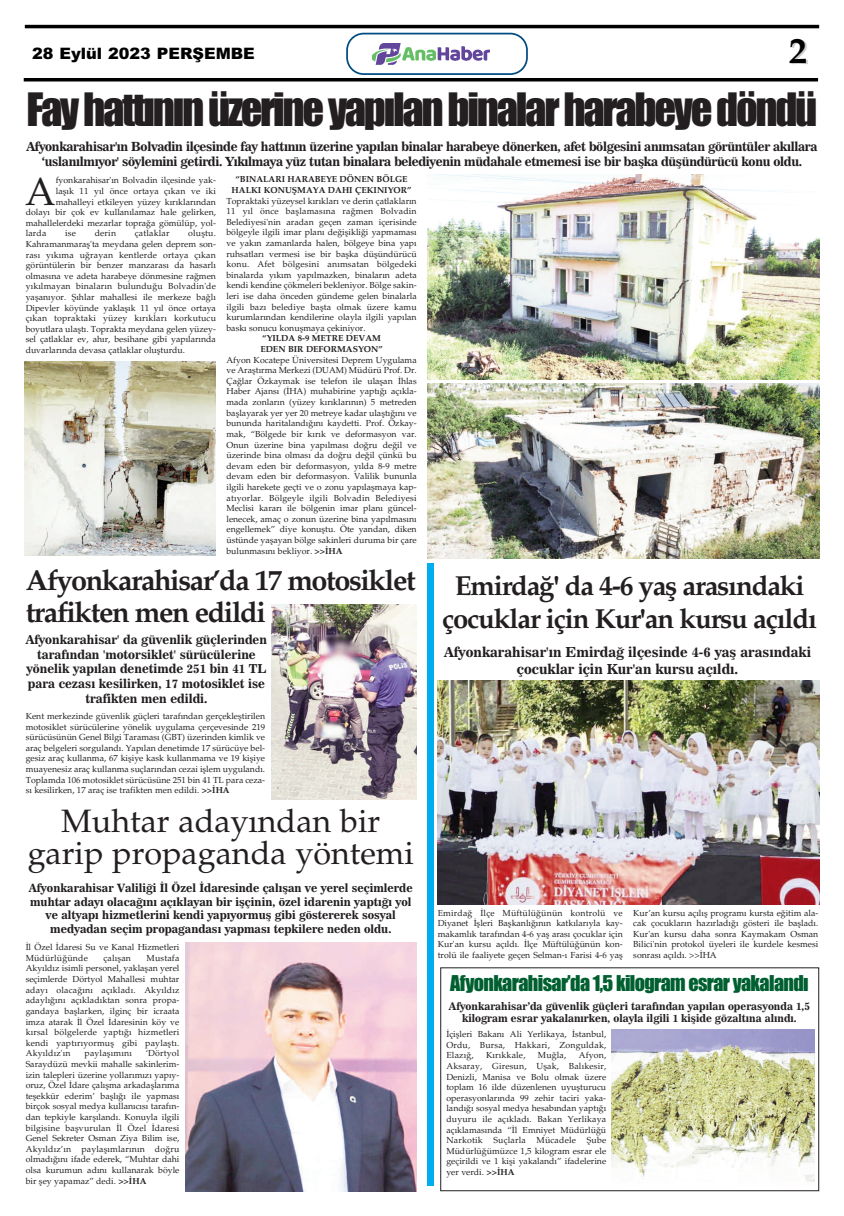
<style>
.page{position:relative;width:844px;height:1216px;background:#fff}
.page>*{position:absolute;margin:0;border:0;box-sizing:border-box;transform-origin:0 0}
.t1{font:42.52px "Impact";letter-spacing:-.055em;color:#231f20}
.t2{font:39.29px "Palatino";color:#231f20}
.t3{font:700 36.57px "Palatino";color:#000}
.t4{font:32.29px/32.9px "Palatino";color:#231f20;text-align:center}
.t5{font:700 28.88px/32.4px "Palatino";letter-spacing:-.05em;color:#231f20}
.t6{font:700 27.56px/32.7px "Palatino";letter-spacing:-.045em;color:#231f20;text-align:center}
.t7{font:20.12px "Impact";letter-spacing:-.03em;color:#005f30}
.t8{font:900 15.75px "Arial";color:#000}
.t9{font:13.65px/16.4px "News 706 BT Bold C";color:#231f20;text-align:center}
.t10{font:12.51px/15px "News 706 BT Bold C";letter-spacing:-.025em;color:#231f20;text-align:center}
.t11{font:12.25px/14.7px "News 706 BT Bold C";color:#231f20;text-align:center}
.t12{font:11.38px/13.7px "News 706 BT Bold C";color:#231f20;text-align:center}
.t13{font:10.5px/12.6px "News 706 BT Bold C";color:#231f20;text-align:center}
.t14{font:8.75px/10.6px "Palatino";color:#231f20;text-align:justify}
.t15{font:700 8.75px/10.6px "Palatino";color:#231f20;text-align:center}
.t16{font:8.75px "Palatino";letter-spacing:.02em;color:#231f20}
.s1{font-weight:700}
</style>
<div class="page">
<hr style="left:25px;top:25px;width:794px;height:3px;background:#000">
<hr style="left:24px;top:78px;width:793px;height:3px;background:#000">
<svg style="left:346px;top:33px;width:181px;height:42px"></svg>
<img style="left:373px;top:41px;width:116px;height:26px">
<img style="left:427px;top:174px;width:392px;height:205px">
<img style="left:25px;top:361px;width:190px;height:195px">
<img style="left:427px;top:383px;width:392px;height:175px">
<div style="left:427px;top:563px;width:7px;height:622px;background:#00aeef"></div>
<img style="left:271px;top:605px;width:145px;height:194px">
<img style="left:437px;top:680px;width:382px;height:224px">
<img style="left:185px;top:942px;width:231px;height:249px">
<div style="left:440px;top:967px;width:379px;height:224px;border:1px solid #231f20"></div>
<img style="left:611px;top:1029px;width:203px;height:153px">
<h3 class="t8" style="left:32px;top:44px;width:224px">28 Eylül 2023 PERŞEMBE</h3>
<h3 class="t3" style="left:788px;top:28px;width:20px">2</h3>
<h1 class="t1" style="left:26px;top:87px;width:792px">Fayhattınınüzerineyapılanbinalarharabeyedöndü</h1>
<p class="t10" style="left:26px;top:139px;width:792px">Afyonkarahisar'ın Bolvadin ilçesinde fay hattının üzerine yapılan binalar harabeye dönerken, afet bölgesini anımsatan görüntüler akıllara ‘uslanılmıyor' söylemini getirdi. Yıkılmaya yüz tutan binalara belediyenin müdahale etmemesi ise bir başka düşündürücü konu oldu.</p>
<h2 class="t2" style="left:25px;top:168px;width:32px">A</h2>
<p class="t14" style="left:56px;top:175px;width:162px">fyonkarahisar'ın Bolvadin ilçesinde yak-</p>
<p class="t15" style="left:231px;top:174px;width:181px">“BINALARI HARABEYE DÖNEN BÖLGE<br>HALKI KONUŞMAYA DAHI ÇEKINIYOR”</p>
<p class="t14" style="left:226px;top:195px;width:192px">Topraktaki yüzeysel kırıkları ve derin çatlakların 11 yıl önce başlamasına rağmen Bolvadin Belediyesi'nin aradan geçen zaman içerisinde bölgeyle ilgili imar planı değişikliği yapmaması ve yakın zamanlarda halen, bölgeye bina yapı ruhsatları vermesi ise bir başka düşündürücü konu. Afet bölgesini anımsatan bölgedeki binalarda yıkım yapılmazken, binaların adeta kendi kendine çökmeleri bekleniyor. Bölge sakin&shy;leri ise daha önceden gündeme gelen binalarla ilgili bazı belediye başta olmak üzere kamu kurumlarından kendilerine olayla ilgili yapılan baskı sonucu konuşmaya çekiniyor.</p>
<p class="t15" style="left:260px;top:333px;width:124px;text-align:left">“YILDA 8-9 METRE DEVAM<br>EDEN BIR DEFORMASYON”</p>
<p class="t14" style="left:226px;top:354px;width:192px">Afyon Kocatepe Üniversitesi Deprem Uygulama ve Araştırma Merkezi (DUAM) Müdürü Prof. Dr.<br>Çağlar Özkaymak ise telefon ile ulaşan İhlas Haber Ajansı (İHA) muhabirine yaptığı açıkla&shy;mada zonların (yüzey kırıklarının) 5 metreden başlayarak yer yer 20 metreye kadar ulaştığını ve bununda haritalandığını kaydetti. Prof. Özkay&shy;mak, “Bölgede bir kırık ve deformasyon var.<br>Onun üzerine bina yapılması doğru değil ve üzerinde bina olması da doğru değil çünkü bu devam eden bir deformasyon, yılda 8-9 metre devam eden bir deformasyon. Valilik bununla ilgili harekete geçti ve o zonu yapılaşmaya kap&shy;atıyorlar. Bölgeyle ilgili Bolvadin Belediyesi Meclisi kararı ile bölgenin imar planı güncel&shy;lenecek, amaç o zonun üzerine bina yapılmasını engellemek” diye konuştu. Öte yandan, diken üstünde yaşayan bölge sakinleri duruma bir çare bulunmasını bekliyor. <span class="s1">&gt;&gt;İHA</span></p>
<h3 class="t5" style="left:26px;top:564px;width:391px">Afyonkarahisar’da 17 motosiklet trafikten men edildi</h3>
<h3 class="t11" style="left:26px;top:632px;width:242px">Afyonkarahisar' da güvenlik güçlerinden tarafından 'motorsiklet' sürücülerine yönelik yapılan denetimde 251 bin 41 TL para cezası kesilirken, 17 motosiklet ise trafikten men edildi.</h3>
<p class="t14" style="left:26px;top:710px;width:241px">Kent merkezinde güvenlik güçleri tarafından gerçekleştirilen motosiklet sürücülerine yönelik uygulama çerçevesinde 219 sürücüsünün Genel Bilgi Taraması (GBT) üzerinden kimlik ve araç belgeleri sorgulandı. Yapılan denetimde 17 sürücüye bel&shy;gesiz araç kullanma, 67 kişiye kask kullanmama ve 19 kişiye muayenesiz araç kullanma suçlarından cezai işlem uygulandı.<br>Toplamda 106 motosiklet sürücüsüne 251 bin 41 TL para ceza&shy;sı kesilirken, 17 araç ise trafikten men edildi. <span class="s1">&gt;&gt;İHA</span></p>
<p class="t14" style="left:56px;top:186px;width:162px">laşık 11 yıl önce ortaya çıkan ve iki</p>
<p class="t14" style="left:56px;top:196px;width:162px">mahalleyi etkileyen yüzey kırıklarından</p>
<p class="t14" style="left:26px;top:207px;width:192px">dolayı bir çok ev kullanılamaz hale gelirken,</p>
<p class="t14" style="left:26px;top:217px;width:192px">mahallelerdeki mezarlar toprağa gömülüp, yol-</p>
<p class="t14" style="left:26px;top:228px;width:22px">larda</p>
<p class="t14" style="left:65px;top:228px;width:12px">ise</p>
<p class="t14" style="left:95px;top:228px;width:23px">derin</p>
<p class="t16" style="left:135px;top:228px;width:36px">çatlaklar</p>
<p class="t14" style="left:26px;top:228px;width:192px;text-indent:162px">oluştu.<br>Kahramanmaraş'ta meydana gelen deprem son&shy;rası yıkıma uğrayan kentlerde ortaya çıkan görüntülerin bir benzer manzarası da hasarlı olmasına ve adeta harabeye dönmesine rağmen yıkılmayan binaların bulunduğu Bolvadin'de yaşanıyor. Şıhlar mahallesi ile merkeze bağlı Dipevler köyünde yaklaşık 11 yıl önce ortaya çıkan topraktaki yüzey kırıkları korkutucu boyutlara ulaştı. Toprakta meydana gelen yüzey&shy;sel çatlaklar ev, ahır, besihane gibi yapılarında duvarlarında devasa çatlaklar oluşturdu.</p>
<h3 class="t6" style="left:442px;top:569px;width:376px">Emirdağ' da 4-6 yaş arasındaki çocuklar için Kur'an kursu açıldı</h3>
<h3 class="t9" style="left:444px;top:644px;width:368px">Afyonkarahisar'ın Emirdağ ilçesinde 4-6 yaş arasındaki çocuklar için Kur'an kursu açıldı.</h3>
<h3 class="t4" style="left:28px;top:803px;width:387px">Muhtar adayından bir garip propaganda yöntemi</h3>
<p class="t12" style="left:29px;top:881px;width:385px">Afyonkarahisar Valiliği İl Özel İdaresinde çalışan ve yerel seçimlerde muhtar adayı olacağını açıklayan bir işçinin, özel idarenin yaptığı yol ve altyapı hizmetlerini kendi yapıyormuş gibi göstererek sosyal medyadan seçim propagandası yapması tepkilere neden oldu.</p>
<p class="t14" style="left:26px;top:941px;width:155px">İl Özel İdaresi Su ve Kanal Hizmetleri<br>Müdürlüğünde</p>
<p class="t14" style="left:26px;top:952px;width:155px;text-indent:121px">Mustafa Akyıldız isimli personel, yaklaşan yerel seçimlerde Dörtyol Mahallesi muhtar adayı olacağını açıkladı. Akyıldız adaylığını açıkladıktan sonra propa&shy;gandaya başlarken, ilginç bir icraata imza atarak İl Özel İdaresinin köy ve kırsal bölgelerde yaptığı hizmetleri kendi yaptırıyormuş gibi paylaştı.<br>Akyıldız'ın</p>
<p class="t16" style="left:103px;top:952px;width:29px">çalışan</p>
<p class="t14" style="left:26px;top:1047px;width:155px;text-indent:120px">‘Dörtyol Saraydüzü mevkii mahalle sakinlerim&shy;izin talepleri üzerine yollarımızı yapıy&shy;oruz, Özel İdare çalışma arkadaşlarıma teşekkür ederim’ başlığı ile yapması birçok sosyal medya kullanıcısı tarafın&shy;dan tepkiyle karşılandı. Konuyla ilgili bilgisine başvurulan İl Özel İdaresi Genel Sekreter Osman Ziya Bilim ise, Akyıldız’ın paylaşımlarının doğru olmadığını ifade ederek, “Muhtar dahi olsa kurumun adını kullanarak böyle bir şey yapamaz” dedi. <span class="s1">&gt;&gt;İHA</span></p>
<p class="t16" style="left:85px;top:1048px;width:49px">paylaşımını</p>
<p class="t14" style="left:437px;top:907px;width:186px">Emirdağ İlçe Müftülüğünün kontrolü ve Diyanet İşleri Başkanlığının katkılarıyla kay&shy;makamlık tarafından 4-6 yaş arası çocuklar için Kur'an kursu açıldı. İlçe Müftülüğünün kon&shy;trolü ile faaliyete geçen Selman-ı Farisi 4-6 yaş</p>
<p class="t14" style="left:633px;top:907px;width:186px">Kur’an kursu açılış programı kursta eğitim ala&shy;cak çocukların hazırladığı gösteri ile başladı.<br>Kur'an kursu daha sonra Kaymakam Osman Bilici'nin protokol üyeleri ile kurdele kesmesi sonrası açıldı. &gt;&gt;İHA</p>
<h3 class="t7" style="left:450px;top:972px;width:360px">Afyonkarahisar’da 1,5 kilogram esrar yakalandı</h3>
<p class="t14" style="left:446px;top:1028px;width:161px">İçişleri Bakanı Ali Yerlikaya, İstanbul, Ordu, Bursa, Hakkari, Zonguldak, Elazığ,</p>
<p class="t13" style="left:449px;top:999px;width:362px">Afyonkarahisar’da güvenlik güçleri tarafından yapılan operasyonda 1,5 kilogram esrar yakalanırken, olayla ilgili 1 kişide gözaltına alındı.</p>
<p class="t14" style="left:446px;top:1049px;width:161px;text-indent:132px">Afyon, Aksaray, Giresun, Uşak, Balıkesir, Denizli, Manisa ve Bolu olmak üzere toplam 16 ilde düzenlenen uyuşturucu operasyonlarında 99 zehir taciri yaka&shy;landığı sosyal medya hesabından yaptığı duyuru ile açıkladı. Bakan Yerlikaya açıklamasında “İl Emniyet Müdürlüğü Narkotik Suçlarla Mücadele Şube Müdürlüğümüzce 1,5 kilogram esrar ele geçirildi ve 1 kişi yakalandı” ifadelerine yer verdi. <span class="s1">&gt;&gt;İHA</span></p>
<p class="t16" style="left:486px;top:1050px;width:41px">Kırıkkale,</p>
<p class="t14" style="left:537px;top:1049px;width:30px">Muğla,</p>
</div>
